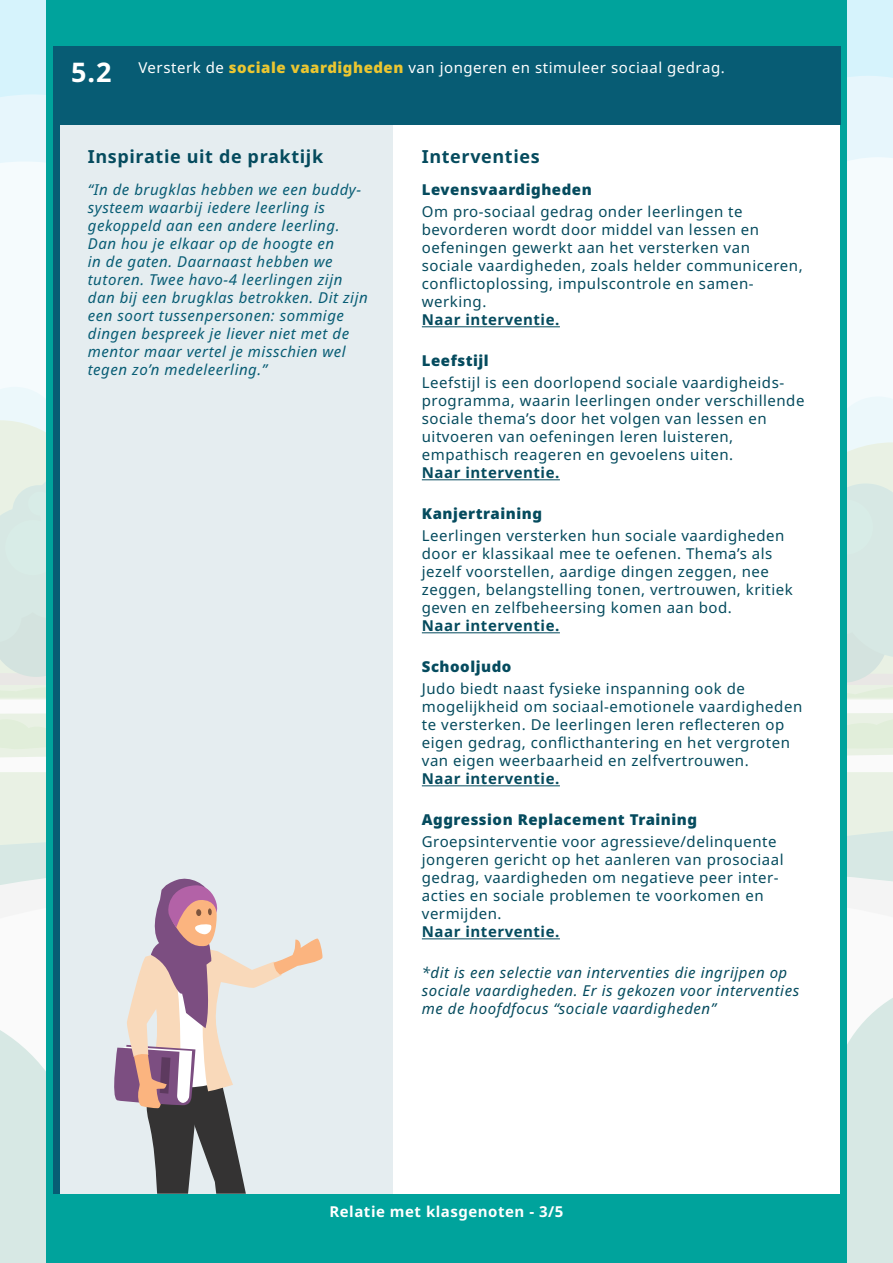
<style>
.page{position:relative;width:893px;height:1263px;background:#fff}
.page>*{position:absolute;margin:0;border:0;box-sizing:border-box;transform-origin:0 0}
.t1{font:700 18px "Noto Sans";letter-spacing:.035em;color:#054b5e}
.t2{font:15px/18px "Noto Sans";letter-spacing:.035em;color:#054b5e}
.t3{font:italic 15px/18px "Noto Sans";letter-spacing:.035em;color:#075c74}
.t4{font:italic 15px/18px "Noto Sans";letter-spacing:.035em;color:#054b5e}
.t5{font:700 15px "Noto Sans";letter-spacing:.035em;color:#054b5e}
.t6{font:900 15px "Noto Sans";letter-spacing:.035em;color:#054b5e}
.t7{font:15px "Noto Sans";letter-spacing:.035em;color:#fff}
.t8{font:700 15px "Noto Sans";letter-spacing:.035em;color:#fff}
.s1{font-weight:700;font-size:27px}
.s2{font-weight:900;color:#ebc631}
</style>
<div class="page">
<svg style="left:0;top:0;width:46px;height:831px"></svg>
<svg style="left:847px;top:0;width:46px;height:1263px"></svg>
<div style="left:46px;top:0;width:801px;height:1263px;background:#00a39c"></div>
<div style="left:60px;top:125px;width:334px;height:1069px;background:#e5edf0"></div>
<div style="left:394px;top:125px;width:446px;height:1069px;background:#fff"></div>
<div style="left:53px;top:46px;width:787px;height:79px;background:#075c74"></div>
<div style="left:53px;top:116px;width:7px;height:1078px;background:#075c74"></div>
<hr style="left:422px;top:326px;width:138px;height:1px;background:#054b5e">
<hr style="left:422px;top:479px;width:138px;height:1px;background:#054b5e">
<hr style="left:422px;top:632px;width:138px;height:1px;background:#054b5e">
<hr style="left:422px;top:785px;width:138px;height:1px;background:#054b5e">
<hr style="left:422px;top:938px;width:138px;height:1px;background:#054b5e">
<svg style="left:0;top:831px;width:323px;height:432px"></svg>
<p class="t7" style="left:71px;top:57px;width:655px"><span class="s1">5.2</span> Versterk de <span class="s2">sociale vaardigheden</span> van jongeren en stimuleer sociaal gedrag.</p>
<p class="t1" style="left:88px;top:144px;width:237px">Inspiratie uit de praktijk</p>
<p class="t1" style="left:422px;top:144px;width:119px">Interventies</p>
<p class="t6" style="left:422px;top:178px;width:171px">Levensvaardigheden</p>
<p class="t3" style="left:88px;top:181px;width:281px">“In de brugklas hebben we een buddy&shy;systeem waarbij iedere leerling is gekoppeld aan een andere leerling.<br>Dan hou je elkaar op de hoogte en<br>in de gaten. Daarnaast hebben we tutoren. Twee havo-4 leerlingen zijn dan bij een brugklas betrokken. Dit zijn een soort tussenpersonen: sommige dingen bespreek je liever niet met de mentor maar vertel je misschien wel tegen zo’n medeleerling.”</p>
<p class="t2" style="left:422px;top:203px;width:382px">Om pro-sociaal gedrag onder leerlingen te bevorderen wordt door middel van lessen en oefeningen gewerkt aan het versterken van sociale vaardigheden, zoals helder communiceren, conflictoplossing, impulscontrole en samen&shy;werking.</p>
<p class="t5" style="left:422px;top:309px;width:139px">Naar interventie.</p>
<p class="t6" style="left:422px;top:349px;width:68px">Leefstijl</p>
<p class="t2" style="left:422px;top:374px;width:384px">Leefstijl is een doorlopend sociale vaardigheids&shy;programma, waarin leerlingen onder verschillende sociale thema’s door het volgen van lessen en uitvoeren van oefeningen leren luisteren, empathisch reageren en gevoelens uiten.</p>
<p class="t5" style="left:422px;top:462px;width:139px">Naar interventie.</p>
<p class="t6" style="left:422px;top:502px;width:122px">Kanjertraining</p>
<p class="t2" style="left:422px;top:527px;width:372px">Leerlingen versterken hun sociale vaardigheden door er klassikaal mee te oefenen. Thema’s als jezelf voorstellen, aardige dingen zeggen, nee zeggen, belangstelling tonen, vertrouwen, kritiek geven en zelfbeheersing komen aan bod.</p>
<p class="t5" style="left:422px;top:615px;width:139px">Naar interventie.</p>
<p class="t6" style="left:422px;top:655px;width:91px">Schooljudo</p>
<p class="t2" style="left:422px;top:680px;width:382px">Judo biedt naast fysieke inspanning ook de mogelijkheid om sociaal-emotionele vaardigheden te versterken. De leerlingen leren reflecteren op eigen gedrag, conflicthantering en het vergroten van eigen weerbaarheid en zelfvertrouwen.</p>
<p class="t5" style="left:422px;top:768px;width:139px">Naar interventie.</p>
<p class="t6" style="left:422px;top:808px;width:277px">Aggression Replacement Training</p>
<p class="t2" style="left:422px;top:833px;width:363px">Groepsinterventie voor agressieve/delinquente jongeren gericht op het aanleren van prosociaal gedrag, vaardigheden om negatieve peer inter&shy;acties en sociale problemen te voorkomen en vermijden.</p>
<p class="t5" style="left:422px;top:921px;width:139px">Naar interventie.</p>
<p class="t4" style="left:422px;top:964px;width:379px">*dit is een selectie van interventies die ingrijpen op sociale vaardigheden. Er is gekozen voor interventies me de hoofdfocus “sociale vaardigheden”</p>
<p class="t8" style="left:329px;top:1201px;width:236px">Relatie met klasgenoten - 3/5</p>
</div>
